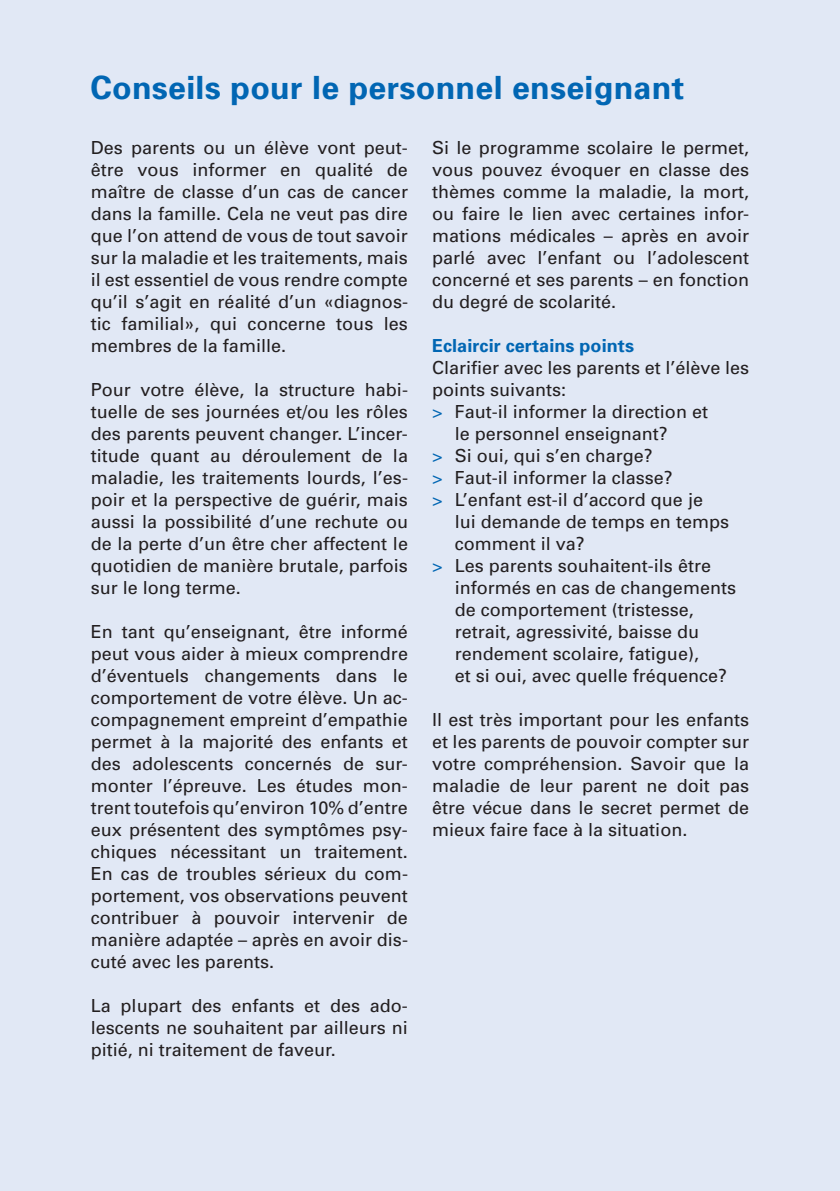
<style>
.page{position:relative;width:840px;height:1191px;background:#fff}
.page>*{position:absolute;margin:0;border:0;box-sizing:border-box;transform-origin:0 0}
.t1{font:700 32px "Univers";letter-spacing:.01em;color:#0166b3}
.t2{font:18px/22px "Univers";color:#231f20;text-align:justify}
.t3{font:700 18px "Univers";letter-spacing:.005em;color:#0166b3}
.s1{color:#0166b3}
</style>
<div class="page">
<div style="left:0;top:0;width:839px;height:1191px;background:#e1e8f5"></div>
<h1 class="t1" style="left:90px;top:67px;width:594px">Conseils pour le personnel enseignant</h1>
<p class="t2" style="left:91px;top:137px;width:318px">Des parents ou un élève vont peut&shy;être vous informer en qualité de maître de classe d’un cas de cancer dans la famille. Cela ne veut pas dire que l’on attend de vous de tout savoir sur la maladie et les traitements, mais il est essentiel de vous rendre compte qu’il s’agit en réalité d’un «diagnos&shy;tic familial», qui concerne tous les membres de la famille.</p>
<p class="t2" style="left:91px;top:378px;width:318px">Pour votre élève, la structure habi&shy;tuelle de ses journées et/ou les rôles des parents peuvent changer. L’incer&shy;titude quant au déroulement de la maladie, les traitements lourds, l’es&shy;poir et la perspective de guérir, mais aussi la possibilité d’une rechute ou de la perte d’un être cher affectent le quotidien de manière brutale, parfois sur le long terme.</p>
<p class="t2" style="left:91px;top:620px;width:318px">En tant qu’enseignant, être informé peut vous aider à mieux comprendre d’éventuels changements dans le comportement de votre élève. Un ac&shy;compagnement empreint d’empathie permet à la majorité des enfants et des adolescents concernés de sur&shy;monter l’épreuve. Les études mon&shy;trent toutefois qu’environ 10% d’entre eux présentent des symptômes psy&shy;chiques nécessitant un traitement.<br>En cas de troubles sérieux du com&shy;portement, vos observations peuvent contribuer à pouvoir intervenir de manière adaptée – après en avoir dis&shy;cuté avec les parents.</p>
<p class="t2" style="left:91px;top:994px;width:318px">La plupart des enfants et des ado&shy;lescents ne souhaitent par ailleurs ni pitié, ni traitement de faveur.</p>
<p class="t2" style="left:432px;top:136px;width:318px">Si le programme scolaire le permet, vous pouvez évoquer en classe des thèmes comme la maladie, la mort, ou faire le lien avec certaines infor&shy;mations médicales – après en avoir parlé avec l’enfant ou l’adolescent concerné et ses parents – en fonction du degré de scolarité.</p>
<p class="t3" style="left:432px;top:334px;width:203px">Eclaircir certains points</p>
<p class="t2" style="left:432px;top:356px;width:318px">Clarifier avec les parents et l’élève les</p>
<p class="t2" style="left:432px;top:378px;width:136px">points suivants:</p>
<p class="t2" style="left:432px;top:400px;width:277px"><span class="s1">&gt;</span> Faut-il informer la direction et</p>
<p class="t2" style="left:454px;top:422px;width:215px">le personnel enseignant?</p>
<p class="t2" style="left:432px;top:444px;width:222px"><span class="s1">&gt;</span> Si oui, qui s’en charge?</p>
<p class="t2" style="left:432px;top:466px;width:242px"><span class="s1">&gt;</span> Faut-il informer la classe?</p>
<p class="t2" style="left:432px;top:488px;width:272px"><span class="s1">&gt;</span> L’enfant est-il d’accord que je</p>
<p class="t2" style="left:454px;top:510px;width:276px">lui demande de temps en temps</p>
<p class="t2" style="left:454px;top:532px;width:132px">comment il va?</p>
<p class="t2" style="left:432px;top:554px;width:280px"><span class="s1">&gt;</span> Les parents souhaitent-ils être</p>
<p class="t2" style="left:454px;top:576px;width:283px">informés en cas de changements</p>
<p class="t2" style="left:454px;top:598px;width:241px">de comportement (tristesse,</p>
<p class="t2" style="left:454px;top:620px;width:246px">retrait, agressivité, baisse du</p>
<p class="t2" style="left:454px;top:642px;width:246px">rendement scolaire, fatigue),</p>
<p class="t2" style="left:454px;top:664px;width:274px">et si oui, avec quelle fréquence?</p>
<p class="t2" style="left:432px;top:708px;width:318px">Il est très important pour les enfants et les parents de pouvoir compter sur votre compréhension. Savoir que la maladie de leur parent ne doit pas être vécue dans le secret permet de mieux faire face à la situation.</p>
</div>
